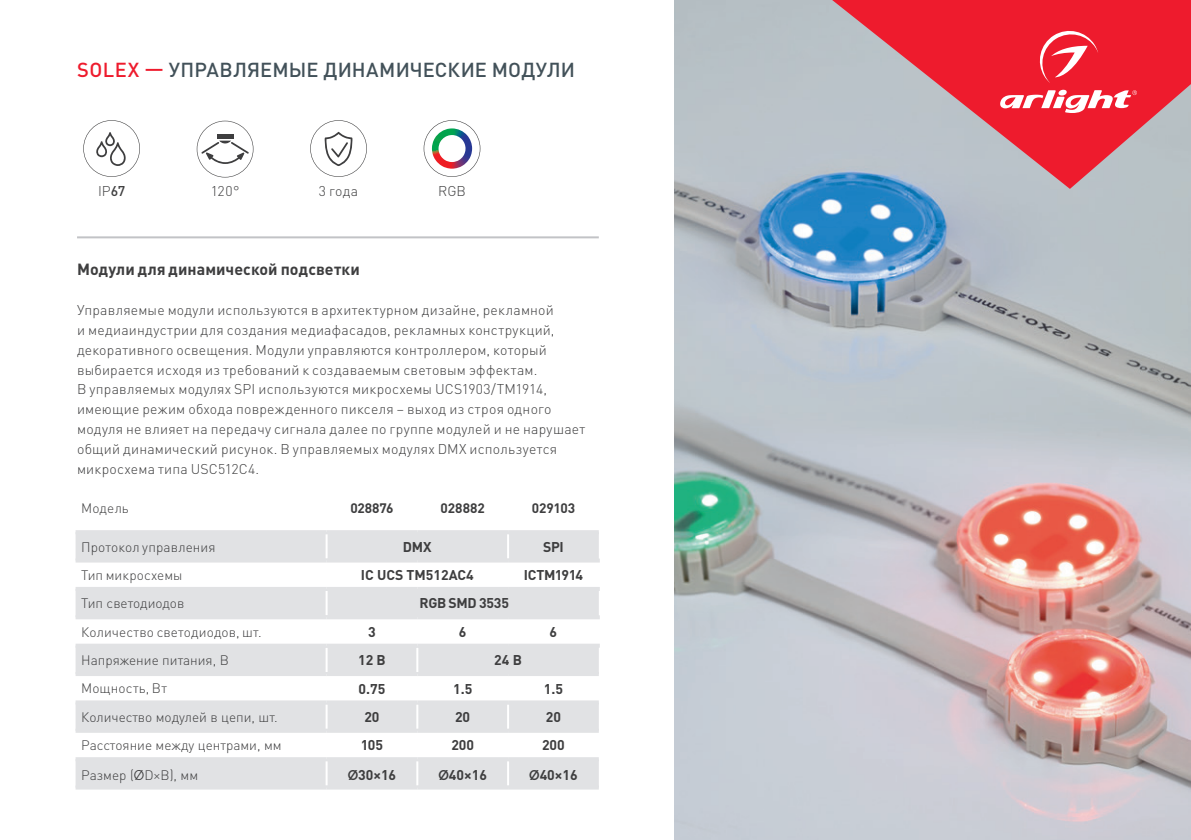
<style>
.page{position:relative;width:1191px;height:840px;background:#fff}
.page>*{position:absolute;margin:0;border:0;box-sizing:border-box;transform-origin:0 0}
.t1{font:500 20px "DIN Pro";letter-spacing:.005em;color:#425159}
.t2{font:700 16px "DIN Pro";letter-spacing:.005em;color:#3e3e3f}
.t3{font:300 14px/19.8px "DIN Pro";letter-spacing:.015em;color:#3e3e3f}
.t4{font:700 14px "DIN Pro";letter-spacing:-.01em;color:#3e3e3f}
.t5{font:700 14px "DIN Pro";letter-spacing:-.035em;color:#3e3e3f}
.t6{font:300 13.6px "DIN Pro";color:#3e3e3f}
.t7{font:700 13.6px "DIN Pro";letter-spacing:-.005em;color:#3e3e3f}
.s1{color:#ee1b2d}
.s2{font-weight:500}
.s3{font-family:"Raleway";font-weight:400;font-size:14px}
.s4{font-family:"Raleway";font-weight:600}
</style>
<div class="page">
<img style="left:675px;top:0;width:516px;height:839px">
<svg style="left:83px;top:120px;width:57px;height:57px"></svg>
<svg style="left:310px;top:120px;width:57px;height:57px"></svg>
<svg style="left:197px;top:121px;width:56px;height:56px"></svg>
<div style="left:76px;top:534px;width:523px;height:24px;background:#e1e2e4"></div>
<svg style="left:76px;top:562px;width:522px;height:1px"></svg>
<div style="left:76px;top:590px;width:523px;height:195px;background:#e1e2e4"></div>
<svg style="left:76px;top:619px;width:523px;height:137px"></svg>
<hr style="left:325px;top:534px;width:2px;height:24px;background:#fff">
<hr style="left:507px;top:534px;width:2px;height:24px;background:#fff">
<hr style="left:325px;top:562px;width:2px;height:24px;background:#fff">
<hr style="left:325px;top:590px;width:2px;height:25px;background:#fff">
<hr style="left:325px;top:619px;width:2px;height:24px;background:#fff">
<hr style="left:416px;top:619px;width:2px;height:24px;background:#fff">
<hr style="left:325px;top:647px;width:2px;height:24px;background:#fff">
<hr style="left:416px;top:647px;width:2px;height:24px;background:#fff">
<hr style="left:325px;top:675px;width:2px;height:25px;background:#fff">
<hr style="left:416px;top:675px;width:2px;height:25px;background:#fff">
<hr style="left:507px;top:675px;width:2px;height:25px;background:#fff">
<hr style="left:325px;top:704px;width:2px;height:24px;background:#fff">
<hr style="left:416px;top:704px;width:2px;height:24px;background:#fff">
<hr style="left:325px;top:732px;width:2px;height:24px;background:#fff">
<hr style="left:416px;top:732px;width:2px;height:24px;background:#fff">
<hr style="left:325px;top:760px;width:2px;height:25px;background:#fff">
<hr style="left:416px;top:760px;width:2px;height:25px;background:#fff">
<hr style="left:507px;top:562px;width:2px;height:24px;background:#fff">
<hr style="left:507px;top:619px;width:2px;height:24px;background:#fff">
<hr style="left:598px;top:619px;width:2px;height:24px;background:#fff">
<hr style="left:507px;top:704px;width:2px;height:24px;background:#fff">
<hr style="left:507px;top:732px;width:2px;height:24px;background:#fff">
<hr style="left:507px;top:760px;width:2px;height:25px;background:#fff">
<svg style="left:76px;top:587px;width:250px;height:3px"></svg>
<svg style="left:326px;top:587px;width:91px;height:3px"></svg>
<svg style="left:417px;top:587px;width:91px;height:3px"></svg>
<svg style="left:508px;top:587px;width:92px;height:3px"></svg>
<hr style="left:76px;top:615px;width:250px;height:4px;background:#e1e2e4">
<hr style="left:326px;top:615px;width:91px;height:4px;background:#e1e2e4">
<hr style="left:417px;top:615px;width:91px;height:4px;background:#e1e2e4">
<hr style="left:508px;top:615px;width:92px;height:4px;background:#e1e2e4">
<svg style="left:76px;top:643px;width:250px;height:4px"></svg>
<svg style="left:326px;top:643px;width:91px;height:4px"></svg>
<svg style="left:417px;top:643px;width:91px;height:4px"></svg>
<svg style="left:508px;top:643px;width:92px;height:4px"></svg>
<hr style="left:76px;top:671px;width:250px;height:4px;background:#e1e2e4">
<hr style="left:326px;top:671px;width:91px;height:4px;background:#e1e2e4">
<hr style="left:417px;top:671px;width:91px;height:4px;background:#e1e2e4">
<hr style="left:508px;top:671px;width:91px;height:4px;background:#e1e2e4">
<svg style="left:76px;top:700px;width:250px;height:4px"></svg>
<svg style="left:326px;top:700px;width:91px;height:4px"></svg>
<svg style="left:417px;top:700px;width:91px;height:4px"></svg>
<svg style="left:508px;top:700px;width:91px;height:4px"></svg>
<hr style="left:76px;top:728px;width:250px;height:4px;background:#e1e2e4">
<hr style="left:326px;top:728px;width:91px;height:4px;background:#e1e2e4">
<hr style="left:417px;top:728px;width:91px;height:4px;background:#e1e2e4">
<hr style="left:508px;top:728px;width:91px;height:4px;background:#e1e2e4">
<svg style="left:76px;top:756px;width:250px;height:4px"></svg>
<svg style="left:326px;top:756px;width:91px;height:4px"></svg>
<svg style="left:417px;top:756px;width:91px;height:4px"></svg>
<svg style="left:508px;top:756px;width:91px;height:4px"></svg>
<hr style="left:76px;top:785px;width:250px;height:4px;background:#e1e2e4">
<hr style="left:326px;top:785px;width:91px;height:4px;background:#e1e2e4">
<hr style="left:417px;top:785px;width:91px;height:4px;background:#e1e2e4">
<hr style="left:508px;top:785px;width:91px;height:4px;background:#e1e2e4">
<hr style="left:76px;top:530px;width:250px;height:4px;background:#e1e2e4">
<hr style="left:326px;top:530px;width:91px;height:4px;background:#e1e2e4">
<hr style="left:417px;top:530px;width:91px;height:4px;background:#e1e2e4">
<hr style="left:508px;top:530px;width:91px;height:4px;background:#e1e2e4">
<hr style="left:76px;top:558px;width:250px;height:4px;background:#e1e2e4">
<hr style="left:326px;top:558px;width:91px;height:4px;background:#e1e2e4">
<hr style="left:417px;top:558px;width:91px;height:4px;background:#e1e2e4">
<hr style="left:508px;top:558px;width:92px;height:4px;background:#e1e2e4">
<svg style="left:424px;top:120px;width:56px;height:57px"></svg>
<hr style="left:77px;top:236px;width:522px;height:2px;background:#c2c3c6">
<svg style="left:832px;top:0;width:359px;height:189px;background:#d26977"></svg>
<svg style="left:997px;top:90px;width:140px;height:25px"></svg>
<svg style="left:1035px;top:27px;width:63px;height:56px;background:#f04150"></svg>
<h1 class="t1" style="left:77px;top:56px;width:499px"><span class="s1">SOLEX —</span> УПРАВЛЯЕМЫЕ ДИНАМИЧЕСКИЕ МОДУЛИ</h1>
<p class="t3" style="left:98px;top:180px;width:29px">IP<span class="s2">67</span></p>
<p class="t3" style="left:211px;top:180px;width:30px">120°</p>
<p class="t3" style="left:319px;top:180px;width:41px">3 года</p>
<p class="t3" style="left:438px;top:180px;width:29px">RGB</p>
<p class="t2" style="left:77px;top:258px;width:284px">Модули для динамической подсветки</p>
<p class="t3" style="left:77px;top:299px;width:510px">Управляемые модули используются в архитектурном дизайне, рекламной<br>и медиаиндустрии для создания медиафасадов, рекламных конструкций, декоративного освещения. Модули управляются контроллером, который выбирается исходя из требований к создаваемым световым эффектам.<br>В управляемых модулях SPI используются микросхемы UCS1903/TM1914, имеющие режим обхода поврежденного пикселя – выход из строя одного модуля не влияет на передачу сигнала далее по группе модулей и не нарушает общий динамический рисунок. В управляемых модулях DMX используется микросхема типа USC512С4.</p>
<p class="t6" style="left:81px;top:498px;width:49px">Модель</p>
<p class="t7" style="left:350px;top:498px;width:45px">028876</p>
<p class="t7" style="left:440px;top:498px;width:46px">028882</p>
<p class="t7" style="left:531px;top:498px;width:45px">029103</p>
<p class="t6" style="left:81px;top:537px;width:136px">Протокол управления</p>
<p class="t4" style="left:403px;top:537px;width:30px">DMX</p>
<p class="t4" style="left:543px;top:537px;width:22px">SPI</p>
<p class="t6" style="left:81px;top:565px;width:103px">Тип микросхемы</p>
<p class="t4" style="left:361px;top:565px;width:114px">IC UCS ТМ512АС4</p>
<p class="t5" style="left:524px;top:565px;width:61px">ICTM1914</p>
<p class="t6" style="left:81px;top:593px;width:105px">Тип светодиодов</p>
<p class="t4" style="left:419px;top:593px;width:91px">RGB SMD 3535</p>
<p class="t6" style="left:81px;top:622px;width:182px">Количество светодиодов, шт.</p>
<p class="t4" style="left:368px;top:622px;width:9px">3</p>
<p class="t4" style="left:459px;top:622px;width:9px">6</p>
<p class="t4" style="left:549px;top:622px;width:9px">6</p>
<p class="t6" style="left:81px;top:650px;width:149px">Напряжение питания, В</p>
<p class="t4" style="left:358px;top:650px;width:29px">12 В</p>
<p class="t4" style="left:494px;top:650px;width:29px">24 В</p>
<p class="t6" style="left:81px;top:679px;width:87px">Мощность, Вт</p>
<p class="t4" style="left:358px;top:678px;width:28px">0.75</p>
<p class="t4" style="left:453px;top:678px;width:21px">1.5</p>
<p class="t4" style="left:544px;top:678px;width:21px">1.5</p>
<p class="t6" style="left:81px;top:707px;width:198px">Количество модулей в цепи, шт.</p>
<p class="t4" style="left:364px;top:707px;width:17px">20</p>
<p class="t4" style="left:455px;top:707px;width:17px">20</p>
<p class="t4" style="left:546px;top:707px;width:17px">20</p>
<p class="t6" style="left:81px;top:735px;width:202px">Расстояние между центрами, мм</p>
<p class="t4" style="left:361px;top:735px;width:23px">105</p>
<p class="t4" style="left:451px;top:735px;width:24px">200</p>
<p class="t4" style="left:542px;top:735px;width:24px">200</p>
<p class="t6" style="left:81px;top:765px;width:118px">Размер (<span class="s3">Ø</span>D×В), мм</p>
<p class="t4" style="left:348px;top:765px;width:50px"><span class="s4">Ø</span>30×16</p>
<p class="t4" style="left:438px;top:765px;width:50px"><span class="s4">Ø</span>40×16</p>
<p class="t4" style="left:529px;top:765px;width:50px"><span class="s4">Ø</span>40×16</p>
</div>
